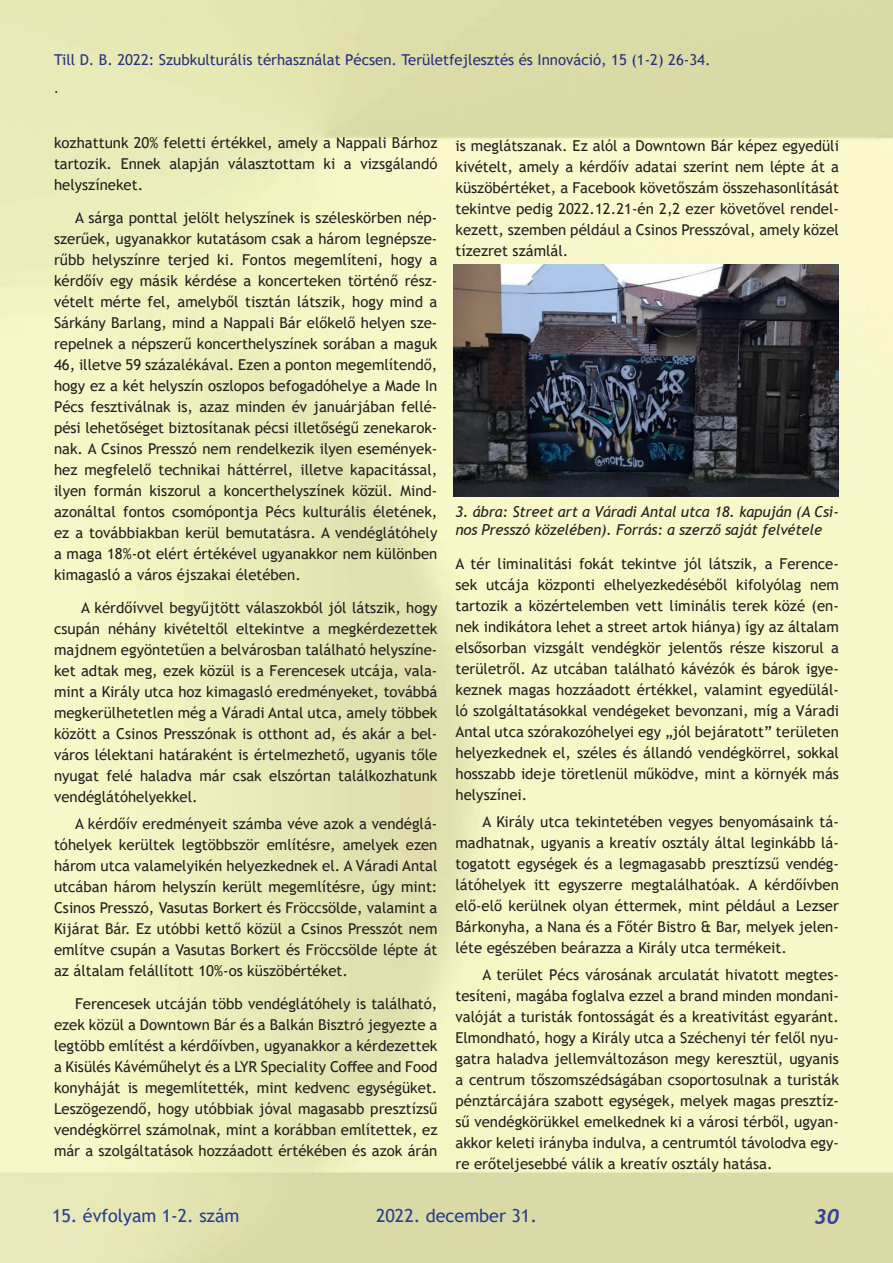
<style>
.page{position:relative;width:893px;height:1263px;background:#fff}
.page>*{position:absolute;margin:0;border:0;box-sizing:border-box;transform-origin:0 0}
.t1{font:italic 700 21px "Trebuchet";color:#34409a}
.t2{font:18px "Trebuchet MS";color:#253f8e}
.t3{font:18px "Times New Roman";color:#231f20}
.első_bekezdés{font:15px/21px "Trebuchet MS";color:#231f20;text-align:justify}
.Normál{font:15px/21px "Trebuchet MS";color:#231f20;text-align:justify}
.képalá{font:italic 15px/18px "Trebuchet MS";letter-spacing:-.01em;color:#231f20}
.fejlécben_a_cím{font:15px "Trebuchet MS";color:#29307c}
.s1{font-family:"Lucida Bright";font-weight:400;font-style:normal;font-size:18px;color:#231f20}
</style>
<div class="page">
<img style="left:0;top:0;width:893px;height:1263px">
<img style="left:454px;top:264px;width:385px;height:232px">
<p class="fejlécben_a_cím" style="left:54px;top:50px;width:658px">Till D. B. 2022: Szubkulturális térhasználat Pécsen. Területfejlesztés és Innováció, 15 (1-2) 26-34.</p>
<p class="t3" style="left:54px;top:74px;width:6px">.</p>
<p class="első_bekezdés" style="left:54px;top:132px;width:385px">kozhattunk 20% feletti értékkel, amely a Nappali Bárhoz tartozik. Ennek alapján választottam ki a vizsgálandó helyszíneket.</p>
<p class="első_bekezdés" style="left:54px;top:207px;width:385px;text-indent:21px">A sárga ponttal jelölt helyszínek is széleskörben nép&shy;szerűek, ugyanakkor kutatásom csak a három legnépsze&shy;rűbb helyszínre terjed ki. Fontos megemlíteni, hogy a kérdőív egy másik kérdése a koncerteken történő rész&shy;vételt mérte fel, amelyből tisztán látszik, hogy mind a Sárkány Barlang, mind a Nappali Bár előkelő helyen sze&shy;repelnek a népszerű koncerthelyszínek sorában a maguk 46, illetve 59 százalékával. Ezen a ponton megemlítendő, hogy ez a két helyszín oszlopos befogadóhelye a Made In Pécs fesztiválnak is, azaz minden év januárjában fellé&shy;pési lehetőséget biztosítanak pécsi illetőségű zenekarok&shy;nak. A Csinos Presszó nem rendelkezik ilyen események&shy;hez megfelelő technikai háttérrel, illetve kapacitással, ilyen formán kiszorul a koncerthelyszínek közül. Mind&shy;azonáltal fontos csomópontja Pécs kulturális életének, ez a továbbiakban kerül bemutatásra. A vendéglátóhely a maga 18%-ot elért értékével ugyanakkor nem különben kimagasló a város éjszakai életében.</p>
<p class="Normál" style="left:54px;top:597px;width:385px;text-indent:27px">A kérdőívvel begyűjtött válaszokból jól látszik, hogy csupán néhány kivételtől eltekintve a megkérdezettek majdnem egyöntetűen a belvárosban található helyszíne&shy;ket adtak meg, ezek közül is a Ferencesek utcája, vala&shy;mint a Király utca hoz kimagasló eredményeket, továbbá megkerülhetetlen még a Váradi Antal utca, amely többek között a Csinos Presszónak is otthont ad, és akár a bel&shy;város lélektani határaként is értelmezhető, ugyanis tőle nyugat felé haladva már csak elszórtan találkozhatunk vendéglátóhelyekkel.</p>
<p class="első_bekezdés" style="left:54px;top:813px;width:385px;text-indent:21px">A kérdőív eredményeit számba véve azok a vendéglá&shy;tóhelyek kerültek legtöbbször említésre, amelyek ezen három utca valamelyikén helyezkednek el. A Váradi Antal utcában három helyszín került megemlítésre, úgy mint:<br>Csinos Presszó, Vasutas Borkert és Fröccsölde, valamint a Kijárat Bár. Ez utóbbi kettő közül a Csinos Presszót nem említve csupán a Vasutas Borkert és Fröccsölde lépte át az általam felállított 10%-os küszöbértéket.</p>
<p class="első_bekezdés" style="left:54px;top:993px;width:385px;text-indent:21px">Ferencesek utcáján több vendéglátóhely is található, ezek közül a Downtown Bár és a Balkán Bisztró jegyezte a legtöbb említést a kérdőívben, ugyanakkor a kérdezettek a Kisülés Kávéműhelyt és a LYR Speciality Coffee and Food konyháját is megemlítették, mint kedvenc egységüket.<br>Leszögezendő, hogy utóbbiak jóval magasabb presztízsű vendégkörrel számolnak, mint a korábban említettek, ez már a szolgáltatások hozzáadott értékében és azok árán</p>
<p class="első_bekezdés" style="left:455px;top:135px;width:385px">is meglátszanak. Ez alól a Downtown Bár képez egyedüli kivételt, amely a kérdőív adatai szerint nem lépte át a küszöbértéket, a Facebook követőszám összehasonlítását tekintve pedig 2022.12.21-én 2,2 ezer követővel rendel&shy;kezett, szemben például a Csinos Presszóval, amely közel tízezret számlál.</p>
<p class="képalá" style="left:455px;top:503px;width:385px">3. ábra: Street art a Váradi Antal utca 18. kapuján (A Csi&shy;nos Presszó közelében). Forrás: a szerző saját felvétele</p>
<p class="első_bekezdés" style="left:455px;top:553px;width:385px">A tér liminalitási fokát tekintve jól látszik, a Ference&shy;sek utcája központi elhelyezkedéséből kifolyólag nem tartozik a közértelemben vett liminális terek közé (en&shy;nek indikátora lehet a street artok hiánya) így az általam elsősorban vizsgált vendégkör jelentős része kiszorul a területről. Az utcában található kávézók és bárok igye&shy;keznek magas hozzáadott értékkel, valamint egyedülál&shy;ló szolgáltatásokkal vendégeket bevonzani, míg a Váradi Antal utca szórakozóhelyei egy „jól bejáratott” területen helyezkednek el, széles és állandó vendégkörrel, sokkal hosszabb ideje töretlenül működve, mint a környék más helyszínei.</p>
<p class="Normál" style="left:455px;top:811px;width:385px;text-indent:27px">A Király utca tekintetében vegyes benyomásaink tá&shy;madhatnak, ugyanis a kreatív osztály által leginkább lá&shy;togatott egységek és a legmagasabb presztízsű vendég&shy;látóhelyek itt egyszerre megtalálhatóak. A kérdőívben elő-elő kerülnek olyan éttermek, mint például a Lezser Bárkonyha, a Nana és a Főtér Bistro &amp; Bar, melyek jelen&shy;léte egészében beárazza a Király utca termékeit.</p>
<p class="Normál" style="left:455px;top:964px;width:385px;text-indent:27px">A terület Pécs városának arculatát hivatott megtes&shy;tesíteni, magába foglalva ezzel a brand minden mondani&shy;valóját a turisták fontosságát és a kreativitást egyaránt.<br>Elmondható, hogy a Király utca a Széchenyi tér felől nyu&shy;gatra haladva jellemváltozáson megy keresztül, ugyanis a centrum tőszomszédságában csoportosulnak a turisták pénztárcájára szabott egységek, melyek magas presztíz&shy;sű vendégkörükkel emelkednek ki a városi térből, ugyan&shy;akkor keleti irányba indulva, a centrumtól távolodva egy&shy;re erőteljesebbé válik a kreatív osztály hatása.</p>
<p class="t2" style="left:52px;top:1204px;width:189px">15. évfolyam 1-2. szám</p>
<p class="t2" style="left:376px;top:1204px;width:162px">2022. december 31.</p>
<h1 class="t1" style="left:814px;top:1204px;width:26px">30<span class="s1">30</span></h1>
</div>
